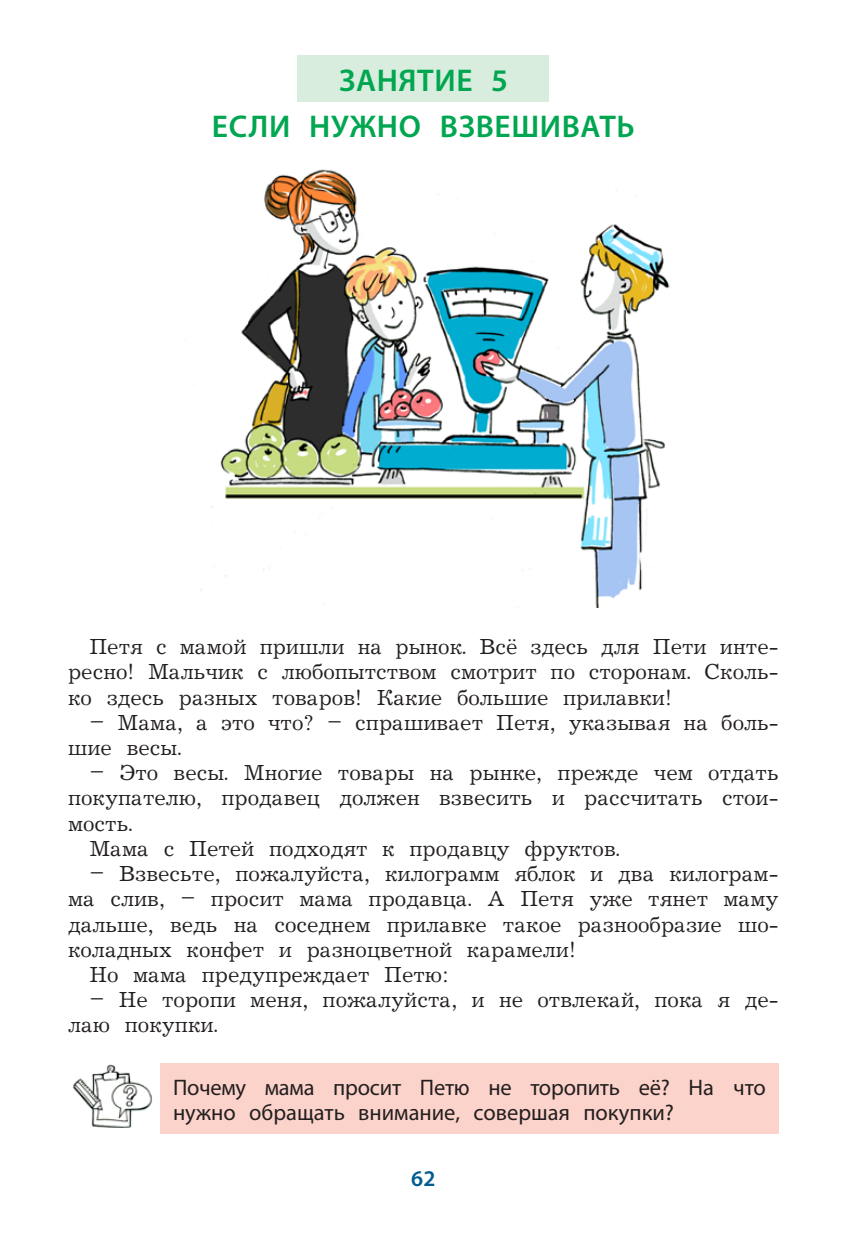
<style>
.page{position:relative;width:851px;height:1234px;background:#fff}
.page>*{position:absolute;margin:0;border:0;box-sizing:border-box;transform-origin:0 0}
.t1{font:600 31.5px/46.8px "Myriad Pro";letter-spacing:.02em;color:#00a650;text-align:center}
.t2{font:22.5px/25.2px "Journal C";color:#231f20}
.t3{font:22.5px/25.2px "Myriad Pro";letter-spacing:-.005em;color:#231f20}
.t4{font:600 22.5px "Myriad Pro";color:#005b8f}
</style>
<div class="page">
<div style="left:298px;top:55px;width:251px;height:47px;background:#d8eddd"></div>
<img style="left:201px;top:169px;width:469px;height:438px">
<div style="left:160px;top:1063px;width:618px;height:70px;background:#fcd3ca"></div>
<img style="left:73px;top:1064px;width:80px;height:63px">
<h1 class="t1" style="left:212px;top:56px;width:424px">ЗАНЯТИЕ 5<br>ЕСЛИ НУЖНО ВЗВЕШИВАТЬ</h1>
<p class="t2" style="left:68px;top:635px;width:712px;text-align:justify;text-indent:21px">Петя с мамой пришли на рынок. Всё здесь для Пети инте&shy;ресно! Мальчик с любопытством смотрит по сторонам. Сколь&shy;ко здесь разных товаров! Какие большие прилавки!</p>
<p class="t2" style="left:68px;top:710px;width:712px;text-indent:21px">– Мама, а это что? – спрашивает Петя, указывая на боль&shy;шие весы.</p>
<p class="t2" style="left:89px;top:761px;width:690px">– Это весы. Многие товары на рынке, прежде чем отдать</p>
<p class="t2" style="left:68px;top:786px;width:712px">покупателю, продавец должен взвесить и рассчитать стои-</p>
<p class="t2" style="left:68px;top:811px;width:66px">мость.</p>
<p class="t2" style="left:89px;top:836px;width:532px">Мама с Петей подходят к продавцу фруктов.</p>
<p class="t2" style="left:89px;top:861px;width:690px">– Взвесьте, пожалуйста, килограмм яблок и два килограм-</p>
<p class="t2" style="left:68px;top:887px;width:712px">ма слив, – просит мама продавца. А Петя уже тянет маму</p>
<p class="t2" style="left:68px;top:912px;width:712px">дальше, ведь на соседнем прилавке такое разнообразие шо-</p>
<p class="t2" style="left:68px;top:937px;width:509px">коладных конфет и разноцветной карамели!</p>
<p class="t2" style="left:89px;top:962px;width:361px">Но мама предупреждает Петю:</p>
<p class="t2" style="left:68px;top:987px;width:712px;text-indent:21px">– Не торопи меня, пожалуйста, и не отвлекай, пока я де&shy;лаю покупки.</p>
<p class="t3" style="left:173px;top:1073px;width:594px">Почему мама просит Петю не торопить её? На что нужно обращать внимание, совершая покупки?</p>
<p class="t4" style="left:411px;top:1163px;width:26px">62</p>
</div>
